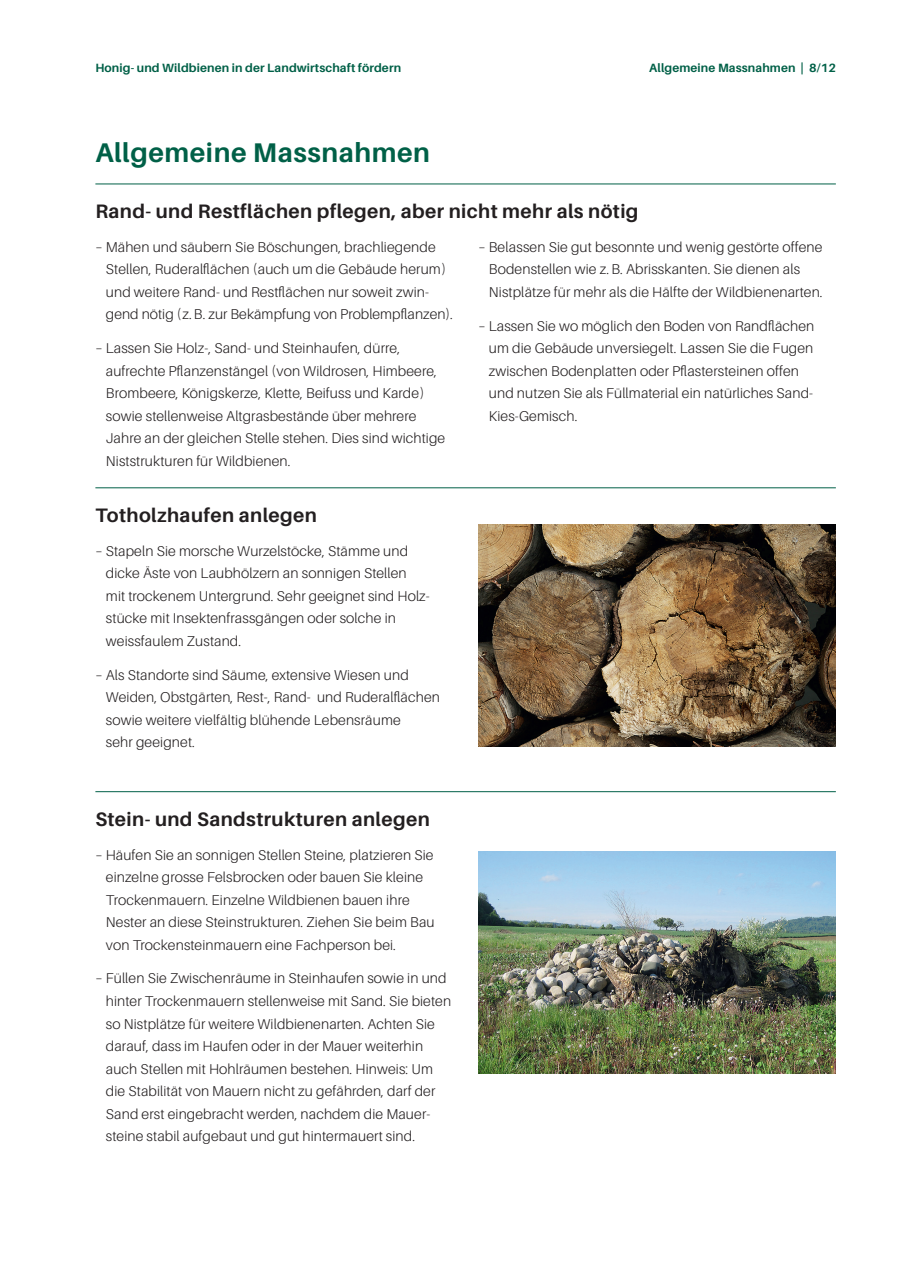
<style>
.page{position:relative;width:914px;height:1288px;background:#fff}
.page>*{position:absolute;margin:0;border:0;box-sizing:border-box;transform-origin:0 0}
.t1{font:700 27px "Aileron";letter-spacing:.02em;color:#006047}
.t2{font:700 19.5px "Aileron";letter-spacing:.02em;color:#231f20}
.t3{font:300 14.25px/22.5px "Aileron";letter-spacing:.01em;color:#231f20}
.t4{font:700 12px "Aileron";letter-spacing:.01em;color:#006047}
</style>
<div class="page">
<hr style="left:95px;top:184px;width:740px;height:1px;background:#006047">
<hr style="left:95px;top:487px;width:740px;height:1px;background:#006047">
<hr style="left:95px;top:791px;width:740px;height:1px;background:#006047">
<img style="left:478px;top:851px;width:357px;height:222px">
<img style="left:478px;top:525px;width:357px;height:221px">
<p class="t4" style="left:95px;top:61px;width:307px">Honig- und Wildbienen in der Landwirtschaft fördern</p>
<p class="t4" style="left:649px;top:61px;width:188px">Allgemeine Massnahmen | 8/12</p>
<h1 class="t1" style="left:95px;top:137px;width:336px">Allgemeine Massnahmen</h1>
<h2 class="t2" style="left:95px;top:200px;width:544px">Rand- und Restflächen pflegen, aber nicht mehr als nötig</h2>
<p class="t3" style="left:106px;top:236px;width:348px;text-indent:-11px">– Mähen und säubern Sie Böschungen, brachliegende Stellen, Ruderalflächen (auch um die Gebäude herum) und weitere Rand- und Restflächen nur soweit zwin&shy;gend nötig (z.B. zur Bekämpfung von Problempflanzen).</p>
<p class="t3" style="left:106px;top:337px;width:341px;text-indent:-11px">– Lassen Sie Holz-, Sand- und Steinhaufen, dürre, aufrechte Pflanzenstängel (von Wildrosen, Himbeere, Brombeere, Königskerze, Klette, Beifuss und Karde) sowie stellenweise Altgrasbestände über mehrere Jahre an der gleichen Stelle stehen. Dies sind wichtige Niststrukturen für Wildbienen.</p>
<p class="t3" style="left:489px;top:236px;width:335px;text-indent:-11px">– Belassen Sie gut besonnte und wenig gestörte offene<br>Bodenstellen wie z.B. Abrisskanten. Sie dienen als<br>Nistplätze für mehr als die Hälfte der Wildbienenarten.</p>
<p class="t3" style="left:489px;top:315px;width:327px;text-indent:-11px">– Lassen Sie wo möglich den Boden von Randflächen um die Gebäude unversiegelt. Lassen Sie die Fugen zwischen Bodenplatten oder Pflastersteinen offen und nutzen Sie als Füllmaterial ein natürliches Sand-Kies-Gemisch.</p>
<h2 class="t2" style="left:95px;top:504px;width:223px">Totholzhaufen anlegen</h2>
<p class="t3" style="left:106px;top:540px;width:324px;text-indent:-11px">– Stapeln Sie morsche Wurzelstöcke, Stämme und dicke Äste von Laubhölzern an sonnigen Stellen mit trockenem Untergrund. Sehr geeignet sind Holz&shy;stücke mit Insektenfrassgängen oder solche in weissfaulem Zustand.</p>
<p class="t3" style="left:106px;top:663px;width:335px;text-indent:-11px">– Als Standorte sind Säume, extensive Wiesen und Weiden, Obstgärten, Rest-, Rand- und Ruderalflächen sowie weitere vielfältig blühende Lebensräume<br>sehr geeignet.</p>
<h2 class="t2" style="left:95px;top:808px;width:336px">Stein- und Sandstrukturen anlegen</h2>
<p class="t3" style="left:106px;top:843px;width:330px;text-indent:-11px">– Häufen Sie an sonnigen Stellen Steine, platzieren Sie einzelne grosse Felsbrocken oder bauen Sie kleine Trockenmauern. Einzelne Wildbienen bauen ihre Nester an diese Steinstrukturen. Ziehen Sie beim Bau von Trockensteinmauern eine Fachperson bei.</p>
<p class="t3" style="left:106px;top:967px;width:346px;text-indent:-11px">– Füllen Sie Zwischenräume in Steinhaufen sowie in und hinter Trockenmauern stellenweise mit Sand. Sie bieten so Nistplätze für weitere Wildbienenarten. Achten Sie darauf, dass im Haufen oder in der Mauer weiterhin auch Stellen mit Hohlräumen bestehen. Hinweis: Um die Stabilität von Mauern nicht zu gefährden, darf der Sand erst eingebracht werden, nachdem die Mauer&shy;steine stabil aufgebaut und gut hintermauert sind.</p>
</div>
